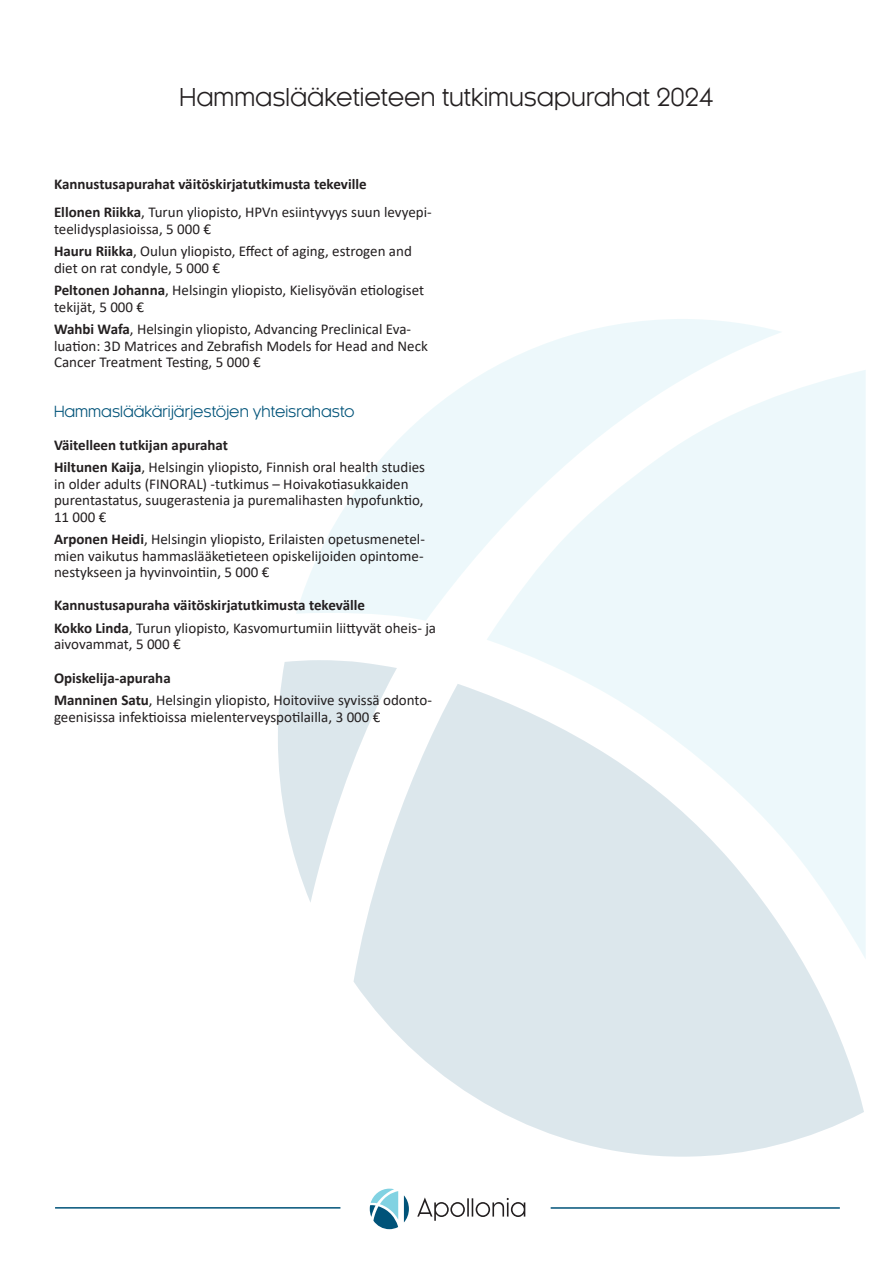
<style>
.page{position:relative;width:893px;height:1263px;background:#fff}
.page>*{position:absolute;margin:0;border:0;box-sizing:border-box;transform-origin:0 0}
.t1{font:24px "Kessel 105";color:#231f20}
.t2{font:15px/22.5px "Calibri";color:#231f20}
.t3{font:700 15px/28.5px "Calibri";color:#231f20}
.t4{font:15px "Kessel 105";color:#005379}
.s1{font-weight:400}
.s2{font-weight:700}
</style>
<div class="page">
<svg style="left:296px;top:319px;width:485px;height:302px;fill:#edf8fb"></svg>
<svg style="left:278px;top:660px;width:119px;height:242px"></svg>
<svg style="left:353px;top:684px;width:511px;height:473px;fill:#dce7ec"></svg>
<svg style="left:487px;top:370px;width:379px;height:590px;fill:#edf8fb"></svg>
<hr style="left:551px;top:1207px;width:289px;height:2px;background:#005379">
<svg style="left:417px;top:1197px;width:108px;height:24px"></svg>
<svg style="left:404px;top:1195px;width:5px;height:27px"></svg>
<svg style="left:370px;top:1188px;width:28px;height:41px"></svg>
<hr style="left:55px;top:1207px;width:285px;height:1px;background:#005379">
<h1 class="t1" style="left:180px;top:84px;width:535px">Hammaslääketieteen tutkimusapurahat 2024</h1>
<p class="t3" style="left:54px;top:169px;width:379px">Kannustusapurahat väitöskirjatutkimusta tekeville<br>Ellonen Riikka<span class="s1">, Turun yliopisto, HPVn esiintyvyys suun levyepi-</span></p>
<p class="t2" style="left:54px;top:217px;width:359px">teelidysplasioissa, 5 000 €<br><span class="s2">Hauru Riikka</span>, Oulun yliopisto, Effect of aging, estrogen and</p>
<p class="t2" style="left:54px;top:256px;width:372px">diet on rat condyle, 5 000 €<br><span class="s2">Peltonen Johanna</span>, Helsingin yliopisto, Kielisyövän etiologiset</p>
<p class="t2" style="left:54px;top:295px;width:359px">tekijät, 5 000 €<br><span class="s2">Wahbi Wafa</span>, Helsingin yliopisto, Advancing Preclinical Eva-</p>
<p class="t2" style="left:54px;top:337px;width:375px;line-height:16.5px">luation: 3D Matrices and Zebrafish Models for Head and Neck<br>Cancer Treatment Testing, 5 000 €</p>
<p class="t4" style="left:54px;top:403px;width:302px">Hammaslääkärijärjestöjen yhteisrahasto</p>
<p class="t2" style="left:54px;top:433px;width:373px"><span class="s2">Väitelleen tutkijan apurahat<br>Hiltunen Kaija</span>, Helsingin yliopisto, Finnish oral health studies</p>
<p class="t2" style="left:54px;top:475px;width:371px;line-height:16.5px">in older adults (FINORAL) -tutkimus – Hoivakotiasukkaiden purentastatus, suugerastenia ja puremalihasten hypofunktio,<br>11 000 €</p>
<p class="t2" style="left:54px;top:531px;width:372px;line-height:16.5px;text-align:justify"><span class="s2">Arponen Heidi</span>, Helsingin yliopisto, Erilaisten opetusmenetel&shy;mien vaikutus hammaslääketieteen opiskelijoiden opintome&shy;nestykseen ja hyvinvointiin, 5 000 €</p>
<p class="t3" style="left:54px;top:594px;width:384px;line-height:22.5px">Kannustusapuraha väitöskirjatutkimusta tekevälle<br>Kokko Linda<span class="s1">, Turun yliopisto, Kasvomurtumiin liittyvät oheis- ja</span></p>
<p class="t2" style="left:54px;top:633px;width:128px">aivovammat, 5 000 €</p>
<p class="t2" style="left:54px;top:666px;width:379px"><span class="s2">Opiskelija-apuraha<br>Manninen Satu</span>, Helsingin yliopisto, Hoitoviive syvissä odonto-</p>
<p class="t2" style="left:54px;top:705px;width:328px">geenisissa infektioissa mielenterveyspotilailla, 3 000 €</p>
</div>
